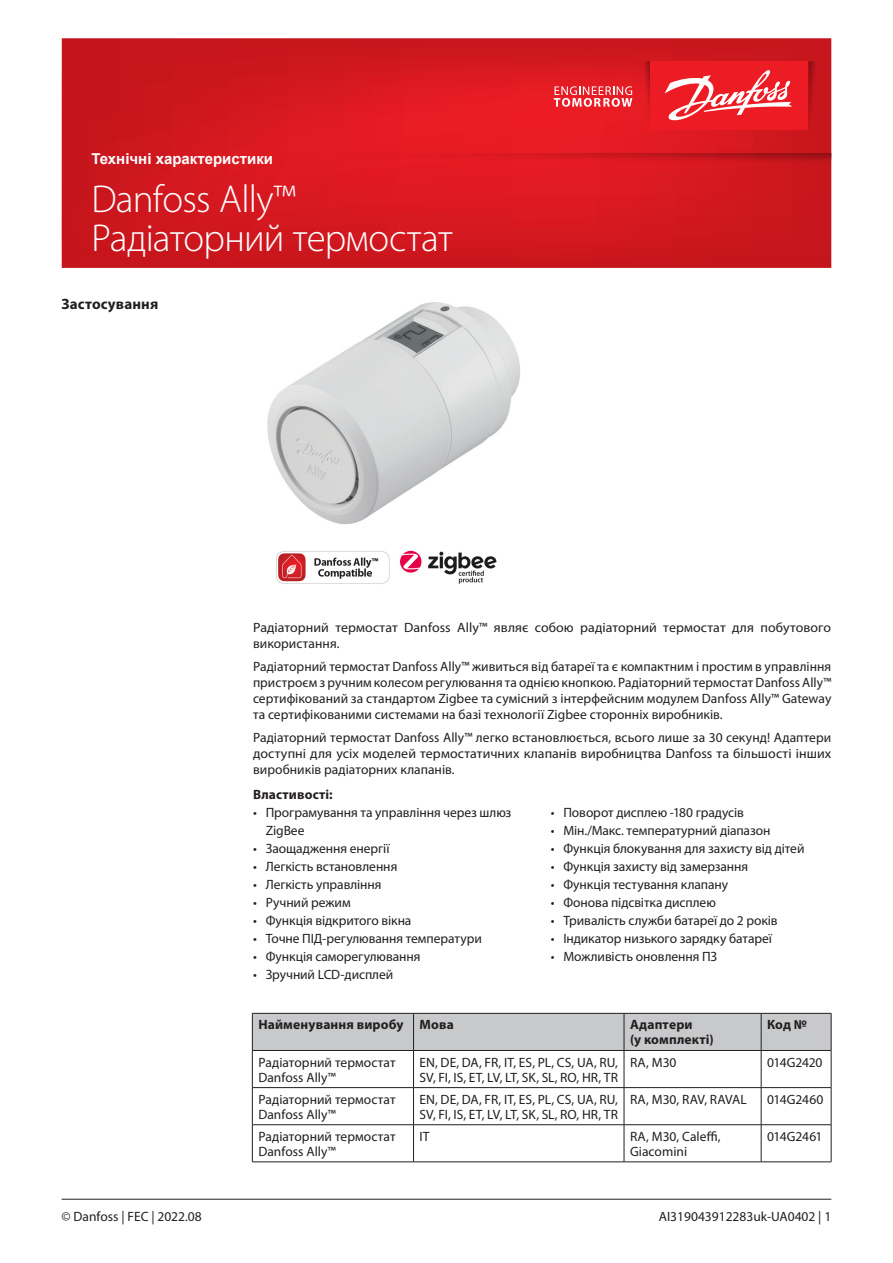
<style>
.page{position:relative;width:893px;height:1263px;background:#fff}
.page>*{position:absolute;margin:0;border:0;box-sizing:border-box;transform-origin:0 0}
.t1{font:300 39px/39px "Myriad Pro";letter-spacing:-.02em;color:#fff}
.t2{font:700 15px "Arial";color:#fff}
.Body_copy{font:700 15px "Myriad Pro";letter-spacing:.01em;color:#231f20}
.Body_copy-2{font:13.5px/16.2px "Myriad Pro";color:#231f20}
.Body_copy-3{font:700 13.5px/15px "Myriad Pro";letter-spacing:.01em;color:#231f20}
.Body_copy-4{font:13.5px "Myriad Pro";letter-spacing:-.025em;color:#231f20}
</style>
<div class="page">
<hr style="left:62px;top:1199px;width:769px;height:1px;background:#231f20">
<svg style="left:62px;top:38px;width:769px;height:230px;background:#d3181f"></svg>
<svg style="left:808px;top:61px;width:13px;height:69px"></svg>
<svg style="left:638px;top:61px;width:12px;height:69px"></svg>
<div style="left:650px;top:61px;width:158px;height:69px;background:#ed1c24"></div>
<svg style="left:554px;top:86px;width:78px;height:21px;background:#ef696e"></svg>
<svg style="left:664px;top:70px;width:129px;height:51px"></svg>
<svg style="left:334px;top:153px;width:497px;height:13px;background:#d4181f"></svg>
<img style="left:267px;top:302px;width:253px;height:222px">
<div style="left:253px;top:1014px;width:578px;height:36px;background:#c7c9cb"></div>
<hr style="left:252px;top:1013px;width:162px;height:1px;background:#231f20">
<hr style="left:252px;top:1013px;width:1px;height:37px;background:#231f20">
<hr style="left:414px;top:1013px;width:210px;height:1px;background:#231f20">
<hr style="left:413px;top:1013px;width:1px;height:37px;background:#231f20">
<hr style="left:624px;top:1013px;width:137px;height:1px;background:#231f20">
<hr style="left:624px;top:1013px;width:1px;height:37px;background:#231f20">
<hr style="left:761px;top:1013px;width:70px;height:1px;background:#231f20">
<hr style="left:761px;top:1013px;width:1px;height:37px;background:#231f20">
<hr style="left:831px;top:1013px;width:1px;height:37px;background:#231f20">
<hr style="left:252px;top:1050px;width:162px;height:1px;background:#231f20">
<hr style="left:252px;top:1051px;width:1px;height:36px;background:#231f20">
<hr style="left:414px;top:1050px;width:210px;height:1px;background:#231f20">
<hr style="left:413px;top:1051px;width:1px;height:36px;background:#231f20">
<hr style="left:624px;top:1050px;width:137px;height:1px;background:#231f20">
<hr style="left:624px;top:1051px;width:1px;height:36px;background:#231f20">
<hr style="left:761px;top:1050px;width:70px;height:1px;background:#231f20">
<hr style="left:761px;top:1051px;width:1px;height:36px;background:#231f20">
<hr style="left:831px;top:1051px;width:1px;height:36px;background:#231f20">
<hr style="left:252px;top:1087px;width:162px;height:1px;background:#231f20">
<hr style="left:252px;top:1088px;width:1px;height:36px;background:#231f20">
<hr style="left:414px;top:1087px;width:210px;height:1px;background:#231f20">
<hr style="left:413px;top:1088px;width:1px;height:36px;background:#231f20">
<hr style="left:624px;top:1087px;width:137px;height:1px;background:#231f20">
<hr style="left:624px;top:1088px;width:1px;height:36px;background:#231f20">
<hr style="left:761px;top:1087px;width:70px;height:1px;background:#231f20">
<hr style="left:761px;top:1088px;width:1px;height:36px;background:#231f20">
<hr style="left:831px;top:1088px;width:1px;height:36px;background:#231f20">
<hr style="left:252px;top:1124px;width:162px;height:1px;background:#231f20">
<hr style="left:252px;top:1125px;width:1px;height:37px;background:#231f20">
<hr style="left:414px;top:1124px;width:210px;height:1px;background:#231f20">
<hr style="left:413px;top:1125px;width:1px;height:37px;background:#231f20">
<hr style="left:624px;top:1124px;width:137px;height:1px;background:#231f20">
<hr style="left:624px;top:1125px;width:1px;height:37px;background:#231f20">
<hr style="left:761px;top:1124px;width:70px;height:1px;background:#231f20">
<hr style="left:761px;top:1125px;width:1px;height:37px;background:#231f20">
<hr style="left:831px;top:1125px;width:1px;height:37px;background:#231f20">
<hr style="left:252px;top:1161px;width:162px;height:1px;background:#231f20">
<hr style="left:414px;top:1161px;width:210px;height:1px;background:#231f20">
<hr style="left:624px;top:1161px;width:137px;height:1px;background:#231f20">
<hr style="left:761px;top:1161px;width:70px;height:1px;background:#231f20">
<img style="left:276px;top:550px;width:221px;height:34px">
<p class="t2" style="left:91px;top:148px;width:183px">Технічні характеристики</p>
<h1 class="t1" style="left:91px;top:180px;width:363px">Danfoss Ally™<br>Радіаторний термостат</h1>
<p class="Body_copy" style="left:62px;top:295px;width:98px">Застосування</p>
<p class="Body_copy-2" style="left:253px;top:620px;width:580px">Радіаторний термостат Danfoss Ally™ являє собою радіаторний термостат для побутового використання.</p>
<p class="Body_copy-2" style="left:253px;top:658px;width:580px;text-align:justify">Радіаторний термостат Danfoss Ally™ живиться від батареї та є компактним і простим в управління пристроєм з ручним колесом регулювання та однією кнопкою. Радіаторний термостат Danfoss Ally™ сертифікований за стандартом Zigbee та сумісний з інтерфейсним модулем Danfoss Ally™ Gateway та сертифікованими системами на базі технології Zigbee сторонніх виробників.</p>
<p class="Body_copy-2" style="left:253px;top:730px;width:580px;text-align:justify">Радіаторний термостат Danfoss Ally™ легко встановлюється, всього лише за 30 секунд! Адаптери доступні для усіх моделей термостатичних клапанів виробництва Danfoss та більшості інших виробників радіаторних клапанів.</p>
<p class="Body_copy-3" style="left:253px;top:787px;width:81px">Властивості:</p>
<p class="Body_copy-2" style="left:266px;top:803px;width:247px;line-height:18px;text-indent:-13px">• Програмування та управління через шлюз<br>ZigBee</p>
<p class="Body_copy-2" style="left:253px;top:840px;width:138px">• Заощадження енергії</p>
<p class="Body_copy-2" style="left:253px;top:858px;width:146px">• Легкість встановлення</p>
<p class="Body_copy-2" style="left:253px;top:876px;width:130px">• Легкість управління</p>
<p class="Body_copy-2" style="left:253px;top:894px;width:99px">• Ручний режим</p>
<p class="Body_copy-2" style="left:253px;top:912px;width:160px">• Функція відкритого вікна</p>
<p class="Body_copy-2" style="left:253px;top:930px;width:230px">• Точне ПІД-регулювання температури</p>
<p class="Body_copy-2" style="left:253px;top:948px;width:169px">• Функція саморегулювання</p>
<p class="Body_copy-2" style="left:253px;top:966px;width:142px">• Зручний LCD-дисплей</p>
<p class="Body_copy-2" style="left:551px;top:804px;width:195px">• Поворот дисплею -180 градусів</p>
<p class="Body_copy-2" style="left:551px;top:822px;width:221px">• Мін./Макс. температурний діапазон</p>
<p class="Body_copy-2" style="left:551px;top:840px;width:255px">• Функція блокування для захисту від дітей</p>
<p class="Body_copy-2" style="left:551px;top:858px;width:199px">• Функція захисту від замерзання</p>
<p class="Body_copy-2" style="left:551px;top:876px;width:179px">• Функція тестування клапану</p>
<p class="Body_copy-2" style="left:551px;top:894px;width:167px">• Фонова підсвітка дисплею</p>
<p class="Body_copy-2" style="left:551px;top:912px;width:228px">• Тривалість служби батареї до 2 років</p>
<p class="Body_copy-2" style="left:551px;top:930px;width:223px">• Індикатор низького зарядку батареї</p>
<p class="Body_copy-2" style="left:551px;top:948px;width:168px">• Можливість оновлення ПЗ</p>
<p class="Body_copy-3" style="left:258px;top:1017px;width:147px">Найменування виробу</p>
<p class="Body_copy-3" style="left:420px;top:1017px;width:36px">Мова</p>
<p class="Body_copy-3" style="left:630px;top:1017px;width:85px">Адаптери<br>(у комплекті)</p>
<p class="Body_copy-3" style="left:767px;top:1017px;width:41px">Код №</p>
<p class="Body_copy-2" style="left:258px;top:1055px;width:139px;line-height:15px">Радіаторний термостат<br>Danfoss Ally™</p>
<p class="Body_copy-2" style="left:420px;top:1055px;width:200px;line-height:15px">EN, DE, DA, FR, IT, ES, PL, CS, UA, RU,<br>SV, FI, IS, ET, LV, LT, SK, SL, RO, HR, TR</p>
<p class="Body_copy-2" style="left:630px;top:1054px;width:48px">RA, M30</p>
<p class="Body_copy-4" style="left:767px;top:1055px;width:57px">014G2420</p>
<p class="Body_copy-2" style="left:258px;top:1092px;width:139px;line-height:15px">Радіаторний термостат<br>Danfoss Ally™</p>
<p class="Body_copy-2" style="left:420px;top:1092px;width:200px;line-height:15px">EN, DE, DA, FR, IT, ES, PL, CS, UA, RU,<br>SV, FI, IS, ET, LV, LT, SK, SL, RO, HR, TR</p>
<p class="Body_copy-2" style="left:630px;top:1091px;width:118px">RA, M30, RAV, RAVAL</p>
<p class="Body_copy-2" style="left:767px;top:1091px;width:58px">014G2460</p>
<p class="Body_copy-2" style="left:258px;top:1129px;width:139px;line-height:15px">Радіаторний термостат<br>Danfoss Ally™</p>
<p class="Body_copy-2" style="left:420px;top:1128px;width:12px">IT</p>
<p class="Body_copy-2" style="left:630px;top:1129px;width:92px;line-height:15px">RA, M30, Caleffi,<br>Giacomini</p>
<p class="Body_copy-4" style="left:767px;top:1129px;width:57px">014G2461</p>
<p class="Body_copy-2" style="left:62px;top:1209px;width:142px">© Danfoss | FEC | 2022.08</p>
<p class="Body_copy-2" style="left:659px;top:1208px;width:174px">AI319043912283uk-UA0402 | 1</p>
</div>
